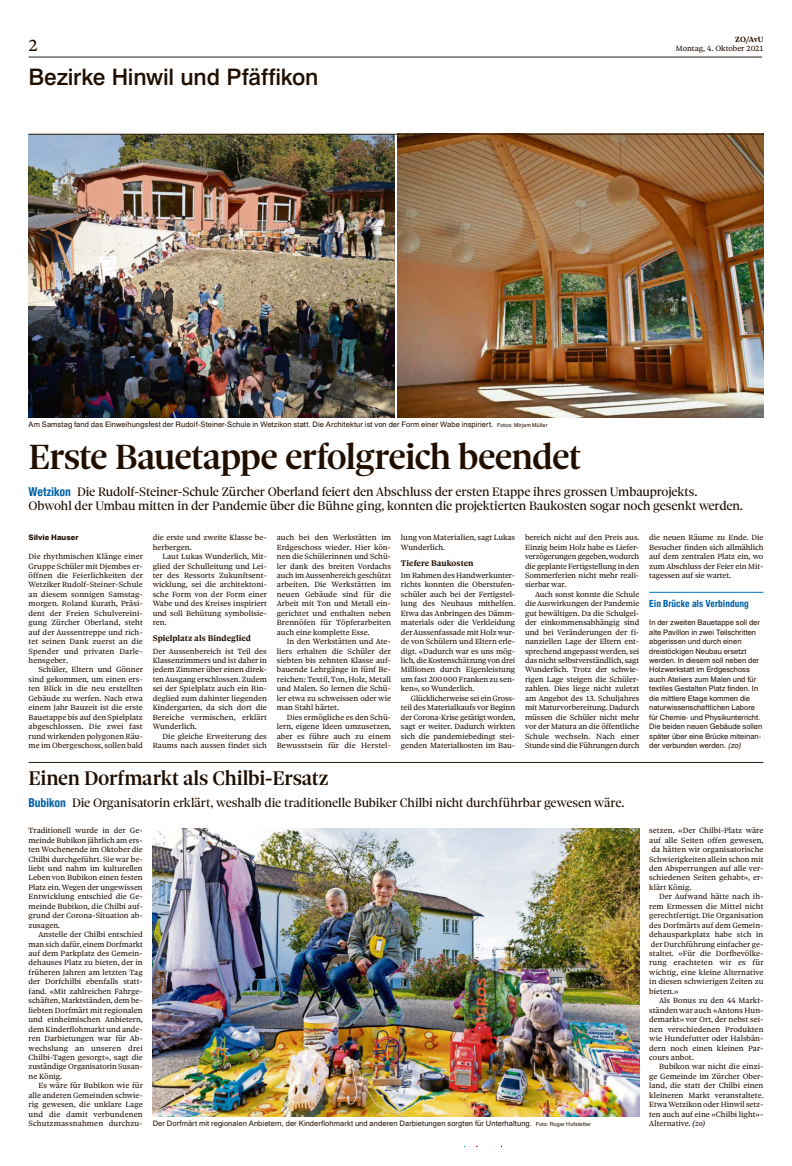
<style>
.page{position:relative;width:792px;height:1166px;background:#fff}
.page>*{position:absolute;margin:0;border:0;box-sizing:border-box;transform-origin:0 0}
.t1{font:500 37.62px "Sole Serif Headline";letter-spacing:-.025em;color:#200e00}
.t2{font:500 22.75px "Newhouse DT";letter-spacing:-.01em;color:#200e00}
.t3{font:500 21.18px "Sole Serif Headline";letter-spacing:-.01em;color:#200e00}
.t4{font:17.5px "Sole Serif Text";color:#200e00}
.t5{font:13.12px/14px "Sole Serif Headline";letter-spacing:-.01em;color:#200e00}
.t6{font:700 expanded 9.89px "Newhouse DT Cond";color:#0062a5}
.t7{font:700 8.75px "Sole Serif Text";letter-spacing:.005em;color:#200e00}
.t8{font:8.05px/9.5px "Sole Serif Text";letter-spacing:.005em;color:#200e00;text-align:justify}
.t9{font:700 8.05px "Sole Serif Text";color:#200e00}
.t10{font:7.52px/9.5px "Newhouse DT";color:#200e00}
.t11{font:800 7.52px "Newhouse DT";color:#200e00}
.s1{font-size:5.42px}
.s2{font-family:"Newhouse DT Cond";font-weight:700;font-stretch:expanded;font-size:12.25px;color:#0062a5}
.s3{font-style:italic}
</style>
<div class="page">
<hr style="left:29px;top:57px;width:732px;height:1px;background:#2e2113">
<hr style="left:29px;top:762px;width:734px;height:1px;background:#2e2113">
<img style="left:153px;top:828px;width:486px;height:288px">
<hr style="left:649px;top:592px;width:114px;height:1px;background:#0074b7">
<img style="left:29px;top:135px;width:365px;height:282px">
<img style="left:397px;top:135px;width:366px;height:282px">
<hr style="left:29px;top:134px;width:734px;height:1px;background:#2e2113">
<h3 class="t4" style="left:29px;top:34px;width:11px">2</h3>
<h2 class="t2" style="left:29px;top:61px;width:291px">Bezirke Hinwil und Pfäffikon</h2>
<p class="t9" style="left:735px;top:34px;width:30px">ZO/AvU</p>
<p class="t8" style="left:675px;top:44px;width:89px">Montag, 4. Oktober 2021</p>
<p class="t10" style="left:29px;top:419px;width:520px">Am Samstag fand das Einweihungsfest der Rudolf-Steiner-Schule in Wetzikon statt. Die Architektur ist von der Form einer Wabe inspiriert. <span class="s1">Fotos: Mirjam Müller</span></p>
<h1 class="t1" style="left:29px;top:433px;width:553px">Erste Bauetappe erfolgreich beendet</h1>
<p class="t5" style="left:29px;top:485px;width:715px"><span class="s2">Wetzikon</span> Die Rudolf-Steiner-Schule Zürcher Oberland feiert den Abschluss der ersten Etappe ihres grossen Umbauprojekts.<br>Obwohl der Umbau mitten in der Pandemie über die Bühne ging, konnten die projektierten Baukosten sogar noch gesenkt werden.</p>
<p class="t11" style="left:29px;top:532px;width:51px">Silvie Hauser</p>
<p class="t8" style="left:29px;top:551px;width:116px">Die rhythmischen Klänge einer Gruppe Schüler mit Djembes er&shy;öffnen die Feierlichkeiten der Wetziker Rudolf-Steiner-Schule an diesem sonnigen Samstag&shy;morgen. Roland Kurath, Präsi&shy;dent der Freien Schulvereini&shy;gung Zürcher Oberland, steht auf der Aussentreppe und rich&shy;tet seinen Dank zuerst an die Spender und privaten Darle&shy;hensgeber.</p>
<p class="t8" style="left:29px;top:665px;width:116px;text-indent:10px">Schüler, Eltern und Gönner sind gekommen, um einen ers&shy;ten Blick in die neu erstellten Gebäude zu werfen. Nach etwa einem Jahr Bauzeit ist die erste Bauetappe bis auf den Spielplatz abgeschlossen. Die zwei fast rund wirkenden polygonen Räu&shy;me im Obergeschoss, sollen bald</p>
<p class="t8" style="left:277px;top:532px;width:116px;text-align:left">auch bei den Werkstätten im<br>Erdgeschoss wieder. Hier kön&shy;nen die Schülerinnen und Schü&shy;ler dank des breiten Vordachs auch im Aussenbereich geschützt arbeiten. Die Werkstätten im neuen Gebäude sind für die<br>Arbeit mit Ton und Metall ein gerichtet und enthalten neben<br>Brennöfen für Töpferarbeiten auch eine komplette Esse.</p>
<p class="t8" style="left:286px;top:636px;width:102px">In den Werkstätten und Ate</p>
<p class="t8" style="left:359px;top:671px;width:4px">-</p>
<p class="t8" style="left:649px;top:532px;width:116px">die neuen Räume zu Ende. Die Besucher finden sich allmählich auf dem zentralen Platz ein, wo zum Abschluss der Feier ein Mit&shy;tagessen auf sie wartet.</p>
<p class="t6" style="left:649px;top:597px;width:101px">Ein Brücke als Verbindung</p>
<p class="t10" style="left:649px;top:618px;width:114px">In der zweiten Bauetappe soll der alte Pavillon in zwei Teilschritten abgerissen und durch einen dreistöckigen Neubau ersetzt werden. In diesem soll neben der<br>Holzwerkstatt im Erdgeschoss auch Ateliers zum Malen und für textiles Gestalten Platz finden. In die mittlere Etage kommen die naturwissenschaftlichen Labore für Chemie- und Physikunterricht.<br>Die beiden neuen Gebäude sollen später über eine Brücke miteinan&shy;der verbunden werden. <span class="s3">(zo)</span></p>
<p class="t8" style="left:525px;top:532px;width:116px">bereich nicht auf den Preis aus.<br>Einzig beim Holz habe es Liefer&shy;verzögerungen gegeben, wodurch die geplante Fertigstellung in den Sommerferien nicht mehr reali&shy;sierbar war.</p>
<p class="t8" style="left:525px;top:589px;width:116px;text-align:left;text-indent:10px">Auch sonst konnte die Schule die Auswirkungen der Pandemie gut bewältigen. Da die Schulgel&shy;der einkommensabhängig sind und bei Veränderungen der fi nanziellen Lage der Eltern ent&shy;sprechend angepasst werden, sei das nicht selbstverständlich, sagt<br>Wunderlich. Trotz der schwie</p>
<p class="t8" style="left:607px;top:700px;width:4px">-</p>
<p class="t8" style="left:153px;top:532px;width:116px">die erste und zweite Klasse be&shy;herbergen.</p>
<p class="t8" style="left:153px;top:551px;width:116px;text-indent:10px">Laut Lukas Wunderlich, Mit&shy;glied der Schulleitung und Lei&shy;ter des Ressorts Zukunftsent&shy;wicklung, sei die architektoni&shy;sche Form von der Form einer Wabe und des Kreises inspiriert und soll Behütung symbolisie&shy;ren.</p>
<p class="t7" style="left:153px;top:632px;width:100px">Spielplatz als Bindeglied</p>
<p class="t8" style="left:153px;top:646px;width:116px">Der Aussenbereich ist Teil des Klassenzimmers und ist daher in jedem Zimmer über einen direk&shy;ten Ausgang erschlossen. Zudem sei der Spielplatz auch ein Bin&shy;deglied zum dahinter liegenden Kindergarten, da sich dort die Bereiche vermischen, erklärt Wunderlich.</p>
<p class="t8" style="left:153px;top:731px;width:116px;text-align:right">Die gleiche Erweiterung des<br>Raums nach aussen findet sich</p>
<p class="t8" style="left:401px;top:532px;width:116px">lung von Materialien, sagt Lukas<br>Wunderlich.</p>
<p class="t7" style="left:401px;top:557px;width:74px">Tiefere Baukosten</p>
<p class="t8" style="left:401px;top:570px;width:116px">Im Rahmen des Handwerkunter&shy;richts konnten die Oberstufen&shy;schüler auch bei der Fertigstel&shy;lung des Neubaus mithelfen.<br>Etwa das Anbringen des Dämm&shy;materials oder die Verkleidung der Aussenfassade mit Holz wur&shy;de von Schülern und Eltern erle&shy;digt. «Dadurch war es uns mög&shy;lich, die Kostenschätzung von drei Millionen durch Eigenleistung um fast 200000 Franken zu sen&shy;ken», so Wunderlich.</p>
<p class="t8" style="left:401px;top:693px;width:116px;text-indent:10px">Glücklicherweise sei ein Gross&shy;teil des Materialkaufs vor Beginn der Corona-Krise getätigt worden, sagt er weiter. Dadurch wirkten sich die pandemiebedingt stei&shy;genden Materialkosten im Bau-</p>
<p class="t8" style="left:277px;top:646px;width:116px">liers erhalten die Schüler der siebten bis zehnten Klasse auf&shy;bauende Lehrgänge in fünf Be&shy;reichen: Textil, Ton, Holz, Metall und Malen. So lernen die Schü&shy;ler etwa zu schweissen oder wie man Stahl härtet.</p>
<p class="t8" style="left:277px;top:712px;width:116px;text-indent:10px">Dies ermögliche es den Schü&shy;lern, eigene Ideen umzusetzen, aber es führe auch zu einem Bewusstsein für die Herstel-</p>
<p class="t8" style="left:525px;top:674px;width:116px">rigen Lage steigen die Schüler&shy;zahlen. Dies liege nicht zuletzt am Angebot des 13. Schuljahres mit Maturvorbereitung. Dadurch müssen die Schüler nicht mehr vor der Matura an die öffentliche Schule wechseln. Nach einer Stunde sind die Führungen durch</p>
<h3 class="t3" style="left:29px;top:765px;width:301px">Einen Dorfmarkt als Chilbi-Ersatz</h3>
<h3 class="t5" style="left:29px;top:796px;width:597px"><span class="s2">Bubikon</span> Die Organisatorin erklärt, weshalb die traditionelle Bubiker Chilbi nicht durchführbar gewesen wäre.</h3>
<p class="t8" style="left:29px;top:825px;width:116px">Traditionell wurde in der Ge&shy;meinde Bubikon jährlich am ers&shy;ten Wochenende im Oktober die Chilbi durchgeführt. Sie war be&shy;liebt und nahm im kulturellen Leben von Bubikon einen festen Platz ein. Wegen der ungewissen Entwicklung entschied die Ge&shy;meinde Bubikon, die Chilbi auf&shy;grund der Corona-Situation ab&shy;zusagen.</p>
<p class="t8" style="left:29px;top:929px;width:116px;text-indent:10px">Anstelle der Chilbi entschied man sich dafür, einem Dorfmarkt auf dem Parkplatz des Gemein&shy;dehauses Platz zu bieten, der in früheren Jahren am letzten Tag der Dorfchilbi ebenfalls statt&shy;fand. «Mit zahlreichen Fahrge&shy;schäften, Marktständen, dem be&shy;liebten Dorfmärt mit regionalen und einheimischen Anbietern, dem Kinderflohmarkt und ande&shy;ren Darbietungen war für Ab&shy;wechslung an unseren drei Chilbi-Tagen gesorgt», sagt die zuständige Organisatorin Susan&shy;ne König.</p>
<p class="t8" style="left:29px;top:1081px;width:116px;text-indent:10px">Es wäre für Bubikon wie für alle anderen Gemeinden schwie&shy;rig gewesen, die unklare Lage und die damit verbundenen Schutzmassnahmen durchzu-</p>
<p class="t8" style="left:649px;top:825px;width:116px">setzen. «Der Chilbi-Platz wäre auf alle Seiten offen gewesen, da hätten wir organisatorische Schwierigkeiten allein schon mit den Absperrungen auf alle ver&shy;schiedenen Seiten gehabt», er&shy;klärt König.</p>
<p class="t8" style="left:649px;top:892px;width:116px;text-indent:10px">Der Aufwand hätte nach ih&shy;rem Ermessen die Mittel nicht gerechtfertigt. Die Organisation des Dorfmärts auf dem Gemein&shy;dehausparkplatz habe sich in der Durchführung einfacher ge&shy;staltet. «Für die Dorfbevölke&shy;rung erachteten wir es für wichtig, eine kleine Alternative in diesen schwierigen Zeiten zu bieten.»</p>
<p class="t8" style="left:649px;top:996px;width:116px;text-indent:10px">Als Bonus zu den 44 Markt&shy;ständen war auch «Antons Hun&shy;demarkt» vor Ort, der nebst sei&shy;nen verschiedenen Produkten wie Hundefutter oder Halsbän&shy;dern noch einen kleinen Par&shy;cours anbot.</p>
<p class="t8" style="left:649px;top:1062px;width:116px;text-indent:10px">Bubikon war nicht die einzi&shy;ge Gemeinde im Zürcher Ober&shy;land, die statt der Chilbi einen kleineren Markt veranstaltete.<br>Etwa Wetzikon oder Hinwil setz&shy;ten auch auf eine «Chilbi light»-</p>
<p class="t10" style="left:153px;top:1118px;width:439px">Der Dorfmärt mit regionalen Anbietern, der Kinderflohmarkt und anderen Darbietungen sorgten für Unterhaltung. <span class="s1">Foto: Roger Hofstetter</span></p>
<p class="t8" style="left:649px;top:1118px;width:57px">Alternative. <span class="s3">(zo)</span></p>
</div>
